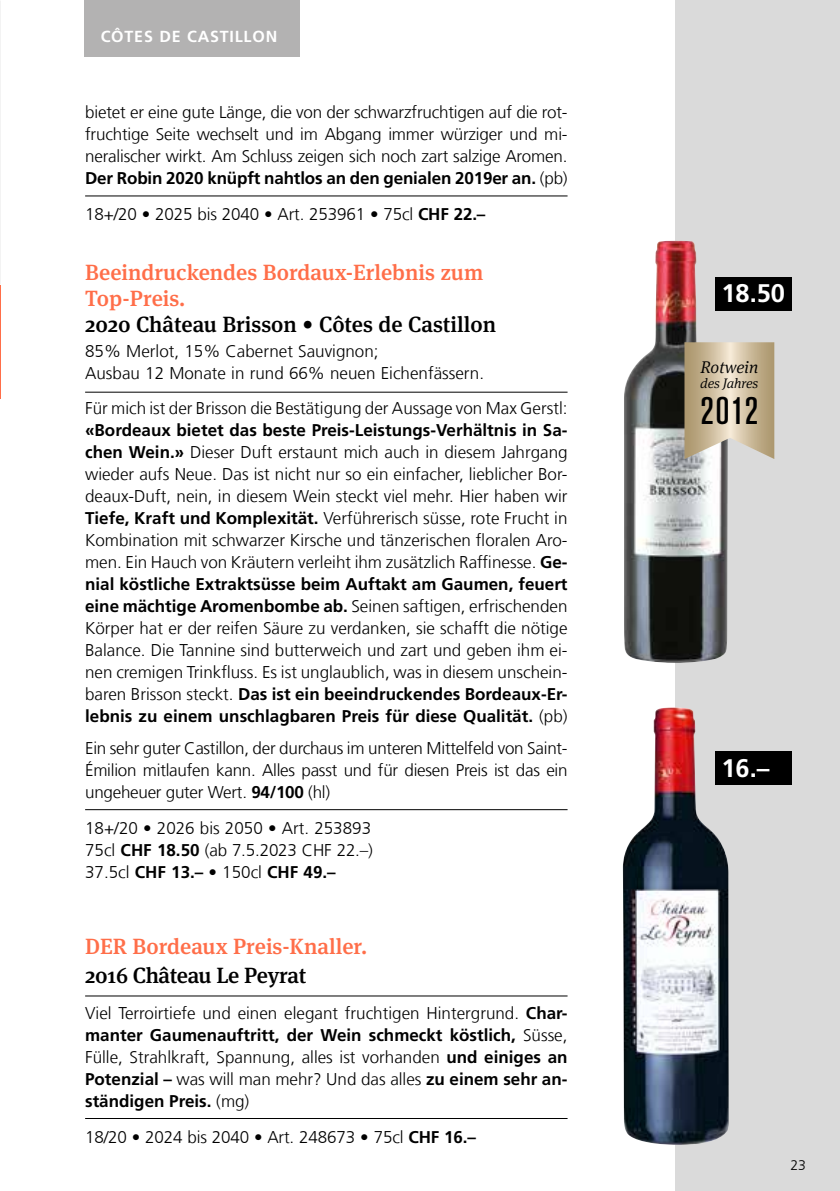
<style>
.page{position:relative;width:840px;height:1191px;background:#fff}
.page>*{position:absolute;margin:0;border:0;box-sizing:border-box;transform-origin:0 0}
.t1{font:500 condensed 38.2px "Akzidenz Grotesk Pro";color:#000}
.t2{font:700 25.4px "Frutiger LT Com";color:#fff}
.t3{font:500 22px/26px "Meta Serif Pro";color:#ff6e49}
.t4{font:500 22px "Meta Serif Pro";color:#000}
.t5{font:300 17px/22px "Frutiger LT Com";color:#000;text-align:justify}
.t6{font:italic 300 17px "Meta Serif Pro";color:#000}
.t7{font:700 16px "Frutiger LT Com";letter-spacing:.05em;color:#fff}
.t8{font:300 14px "Frutiger LT Com";color:#000}
.t9{font:italic 300 13.8px "Meta Serif Pro";letter-spacing:-.01em;color:#000}
.s1{font-weight:700}
</style>
<div class="page">
<img style="left:0;top:0;width:1px;height:285px">
<div style="left:675px;top:0;width:164px;height:1191px;background:#dadada"></div>
<hr style="left:85px;top:392px;width:482px;height:1px;background:#000">
<hr style="left:85px;top:809px;width:482px;height:1px;background:#000">
<hr style="left:85px;top:196px;width:482px;height:1px;background:#000">
<img style="left:622px;top:707px;width:106px;height:437px">
<img style="left:624px;top:241px;width:103px;height:422px">
<div style="left:715px;top:277px;width:76px;height:34px;background:#000"></div>
<div style="left:715px;top:751px;width:76px;height:34px;background:#000"></div>
<div style="left:84px;top:0;width:215px;height:57px;background:#b3b2b2"></div>
<hr style="left:85px;top:995px;width:482px;height:1px;background:#000">
<hr style="left:85px;top:1118px;width:482px;height:1px;background:#000">
<svg style="left:684px;top:342px;width:89px;height:117px;background:#c9ba9d"></svg>
<p class="t7" style="left:101px;top:27px;width:178px">CÔTES DE CASTILLON</p>
<p class="t5" style="left:85px;top:101px;width:483px">bietet er eine gute Länge, die von der schwarzfruchtigen auf die rot&shy;fruchtige Seite wechselt und im Abgang immer würziger und mi&shy;neralischer wirkt. Am Schluss zeigen sich noch zart salzige Aromen.<br><span class="s1">Der Robin 2020 knüpft nahtlos an den genialen 2019er an.</span> (pb)</p>
<p class="t5" style="left:85px;top:204px;width:401px">18+/20 • 2025 bis 2040 • Art. 253961 • 75cl <span class="s1">CHF 22.–</span></p>
<p class="t3" style="left:85px;top:258px;width:399px">Beeindruckendes Bordaux-Erlebnis zum<br>Top-Preis.</p>
<p class="t4" style="left:85px;top:307px;width:412px">2020 Château Brisson • Côtes de Castillon</p>
<p class="t5" style="left:85px;top:340px;width:400px">85% Merlot, 15% Cabernet Sauvignon;<br>Ausbau 12 Monate in rund 66% neuen Eichenfässern.</p>
<p class="t5" style="left:85px;top:397px;width:483px">Für mich ist der Brisson die Bestätigung der Aussage von Max Gerstl:</p>
<p class="t5" style="left:85px;top:419px;width:483px"><span class="s1">«Bordeaux bietet das beste Preis-Leistungs-Verhältnis in Sa&shy;chen Wein.»</span> Dieser Duft erstaunt mich auch in diesem Jahrgang wieder aufs Neue. Das ist nicht nur so ein einfacher, lieblicher Bor&shy;deaux-Duft, nein, in diesem Wein steckt viel mehr. Hier haben wir <span class="s1">Tiefe, Kraft und Komplexität.</span> Verführerisch süsse, rote Frucht in Kombination mit schwarzer Kirsche und tänzerischen floralen Aro&shy;men. Ein Hauch von Kräutern verleiht ihm zusätzlich Raffinesse. <span class="s1">Ge&shy;nial köstliche Extraktsüsse beim Auftakt am Gaumen, feuert eine mächtige Aromenbombe ab.</span> Seinen saftigen, erfrischenden Körper hat er der reifen Säure zu verdanken, sie schafft die nötige Balance. Die Tannine sind butterweich und zart und geben ihm ei&shy;nen cremigen Trinkfluss. Es ist unglaublich, was in diesem unschein&shy;baren Brisson steckt. <span class="s1">Das ist ein beeindruckendes Bordeaux-Er&shy;lebnis zu einem unschlagbaren Preis für diese Qualität.</span> (pb)</p>
<p class="t5" style="left:85px;top:737px;width:483px">Ein sehr guter Castillon, der durchaus im unteren Mittelfeld von Saint-Émilion mitlaufen kann. Alles passt und für diesen Preis ist das ein ungeheuer guter Wert. <span class="s1">94/100</span> (hl)</p>
<p class="t5" style="left:85px;top:817px;width:289px">18+/20 • 2026 bis 2050 • Art. 253893<br>75cl <span class="s1">CHF 18.50</span> (ab 7.5.2023 CHF 22.–)<br>37.5cl <span class="s1">CHF 13.–</span> • 150cl <span class="s1">CHF 49.–</span></p>
<p class="t3" style="left:85px;top:931px;width:283px">DER Bordeaux Preis-Knaller.</p>
<p class="t4" style="left:85px;top:958px;width:222px">2016 Château Le Peyrat</p>
<p class="t5" style="left:85px;top:1002px;width:483px">Viel Terroirtiefe und einen elegant fruchtigen Hintergrund. <span class="s1">Char&shy;manter Gaumenauftritt, der Wein schmeckt köstlich,</span> Süsse, Fülle, Strahlkraft, Spannung, alles ist vorhanden <span class="s1">und einiges an Potenzial –</span> was will man mehr? Und das alles <span class="s1">zu einem sehr an&shy;ständigen Preis.</span> (mg)</p>
<p class="t5" style="left:85px;top:1126px;width:392px">18/20 • 2024 bis 2040 • Art. 248673 • 75cl <span class="s1">CHF 16.–</span></p>
<h2 class="t2" style="left:721px;top:278px;width:65px">18.50</h2>
<p class="t6" style="left:700px;top:355px;width:59px">Rotwein</p>
<p class="t9" style="left:699px;top:373px;width:59px">des Jahres</p>
<h1 class="t1" style="left:700px;top:385px;width:59px">2012</h1>
<h2 class="t2" style="left:721px;top:753px;width:50px">16.–</h2>
<p class="t8" style="left:789px;top:1157px;width:17px">23</p>
</div>
